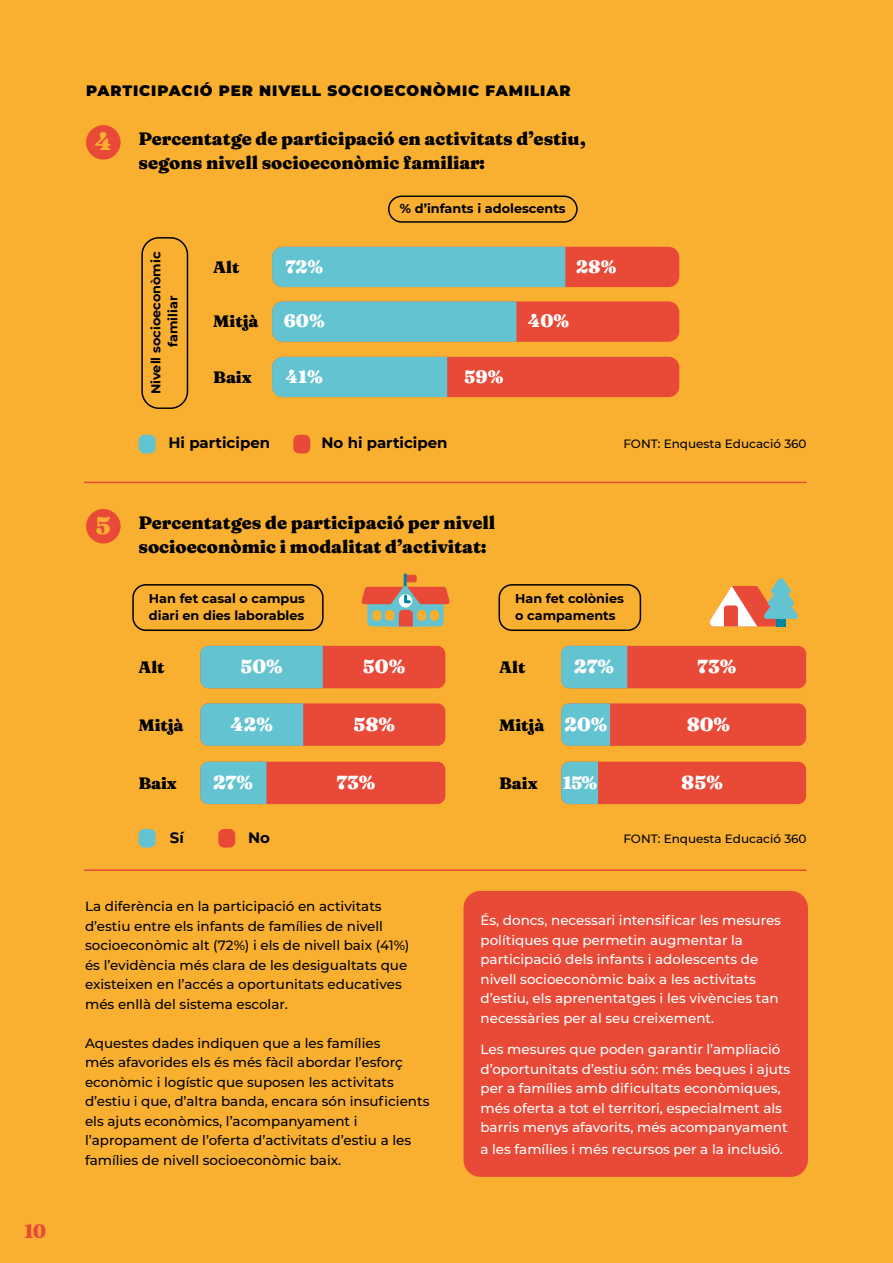
<style>
.page{position:relative;width:893px;height:1263px;background:#f9b030}
.page>*{position:absolute;margin:0;border:0;box-sizing:border-box;transform-origin:0 0}
.t1{font:24.3px "Fraunces 9 pt Black 9 900 0 1";color:#f9b030}
.t2{font:900 19.5px "Fraunces 144 pt Soft";color:#e94a38}
.t3{font:18.9px "Fraunces 9 pt Black 9 900 0 1";color:#fff}
.t4{font:18px/24px "Fraunces 9 pt Black 9 900 0 1";color:#000}
.t5{font:18px "Fraunces 9 pt Black 9 900 0 1";color:#fff}
.t6{font:16.5px "Fraunces 9 pt Black 9 900 0 1";color:#000}
.t7{font:900 15px "Montserrat";letter-spacing:.06em;color:#000}
.t8{font:700 15px "Montserrat";color:#000}
.t9{font:500 13.5px/19.5px "Montserrat";color:#000}
.t10{font:500 13.5px/19.5px "Montserrat";color:#fff}
.t11{font:700 12.9px/17.1px "Montserrat";color:#000}
.t12{font:500 12px "Montserrat";color:#000}
</style>
<div class="page">
<div style="left:86px;top:125px;width:35px;height:35px;background:#e94a38;border-radius:50%"></div>
<div style="left:86px;top:509px;width:35px;height:34px;background:#e94a38;border-radius:50%"></div>
<div style="left:272px;top:247px;width:407px;height:40px;background:#e94a38;border-radius:11px"></div>
<div style="left:272px;top:247px;width:293px;height:40px;background:#63c3d1"></div>
<div style="left:272px;top:301px;width:407px;height:41px;background:#e94a38;border-radius:11px"></div>
<div style="left:272px;top:301px;width:244px;height:41px;background:#63c3d1"></div>
<div style="left:272px;top:357px;width:407px;height:40px;background:#e94a38;border-radius:11px"></div>
<div style="left:272px;top:357px;width:175px;height:40px;background:#63c3d1"></div>
<hr style="left:84px;top:482px;width:723px;height:1px;background:#e94a38">
<hr style="left:84px;top:869px;width:723px;height:2px;background:#e94a38">
<div style="left:388px;top:196px;width:190px;height:27px;border:2px solid #000;border-radius:13px"></div>
<div style="left:141px;top:237px;width:47px;height:172px;border:2px solid #000;border-radius:17px"></div>
<div style="left:139px;top:435px;width:17px;height:18px;background:#63c3d1;border-radius:6px"></div>
<div style="left:293px;top:435px;width:17px;height:18px;background:#e94a38;border-radius:6px"></div>
<div style="left:200px;top:646px;width:245px;height:42px;background:#e94a38;border-radius:8px"></div>
<div style="left:200px;top:703px;width:245px;height:43px;background:#e94a38;border-radius:8px"></div>
<div style="left:200px;top:762px;width:245px;height:42px;background:#e94a38;border-radius:8px"></div>
<div style="left:561px;top:703px;width:245px;height:43px;background:#e94a38;border-radius:8px"></div>
<div style="left:561px;top:762px;width:245px;height:42px;background:#e94a38;border-radius:8px"></div>
<div style="left:139px;top:829px;width:17px;height:18px;background:#63c3d1;border-radius:6px"></div>
<div style="left:218px;top:829px;width:17px;height:18px;background:#e94a38;border-radius:6px"></div>
<div style="left:200px;top:646px;width:123px;height:42px;background:#63c3d1"></div>
<div style="left:200px;top:703px;width:103px;height:43px;background:#63c3d1"></div>
<div style="left:200px;top:762px;width:66px;height:42px;background:#63c3d1"></div>
<div style="left:561px;top:646px;width:245px;height:42px;background:#e94a38;border-radius:8px"></div>
<div style="left:561px;top:646px;width:66px;height:42px;background:#63c3d1"></div>
<svg style="left:561px;top:703px;width:49px;height:43px;background:#67c1cc"></svg>
<div style="left:561px;top:762px;width:37px;height:42px;background:#63c3d1"></div>
<svg style="left:709px;top:578px;width:89px;height:48px"></svg>
<svg style="left:361px;top:575px;width:89px;height:51px"></svg>
<div style="left:372px;top:610px;width:9px;height:11px;background:#f9b030;border-radius:4px"></div>
<div style="left:385px;top:610px;width:9px;height:11px;background:#f9b030;border-radius:4px"></div>
<div style="left:417px;top:610px;width:9px;height:11px;background:#f9b030;border-radius:4px"></div>
<div style="left:430px;top:610px;width:9px;height:11px;background:#f9b030;border-radius:4px"></div>
<div style="left:132px;top:584px;width:192px;height:47px;border:2px solid #000;border-radius:13px"></div>
<div style="left:498px;top:584px;width:143px;height:47px;border:2px solid #000;border-radius:13px"></div>
<div style="left:463px;top:891px;width:345px;height:286px;background:#e94a38;border-radius:17px"></div>
<h2 class="t2" style="left:25px;top:1216px;width:23px">10</h2>
<p class="t7" style="left:86px;top:79px;width:486px">PARTICIPACIÓ PER NIVELL SOCIOECONÒMIC FAMILIAR</p>
<h1 class="t1" style="left:95px;top:123px;width:18px">4</h1>
<h1 class="t1" style="left:96px;top:506px;width:17px">5</h1>
<h3 class="t4" style="left:138px;top:126px;width:449px">Percentatge de participació en activitats d’estiu, segons nivell socioeconòmic familiar:</h3>
<p class="t11" style="left:147px;top:394px;width:144px;text-align:center;rotate:-90deg">Nivell socioeconòmic familiar</p>
<p class="t6" style="left:213px;top:254px;width:28px">Alt</p>
<p class="t6" style="left:213px;top:309px;width:47px">Mitjà</p>
<p class="t6" style="left:213px;top:364px;width:40px">Baix</p>
<p class="t11" style="left:400px;top:199px;width:167px">% d’infants i adolescents</p>
<h3 class="t5" style="left:285px;top:252px;width:39px">72%</h3>
<h3 class="t5" style="left:576px;top:252px;width:42px">28%</h3>
<h3 class="t5" style="left:284px;top:307px;width:42px">60%</h3>
<h3 class="t5" style="left:528px;top:307px;width:43px">40%</h3>
<h3 class="t5" style="left:286px;top:362px;width:39px">41%</h3>
<h3 class="t5" style="left:464px;top:362px;width:41px">59%</h3>
<p class="t8" style="left:169px;top:432px;width:103px">Hi participen</p>
<p class="t8" style="left:322px;top:432px;width:128px">No hi participen</p>
<p class="t12" style="left:623px;top:436px;width:185px">FONT: Enquesta Educació 360</p>
<h3 class="t4" style="left:138px;top:510px;width:358px">Percentatges de participació per nivell socioeconòmic i modalitat d’activitat:</h3>
<p class="t11" style="left:149px;top:589px;width:158px">Han fet casal o campus diari en dies laborables</p>
<p class="t11" style="left:515px;top:589px;width:110px">Han fet colònies o campaments</p>
<p class="t6" style="left:138px;top:654px;width:28px">Alt</p>
<h3 class="t3" style="left:240px;top:652px;width:44px">50%</h3>
<h3 class="t3" style="left:574px;top:652px;width:41px">27%</h3>
<h3 class="t3" style="left:697px;top:652px;width:41px">73%</h3>
<h3 class="t3" style="left:363px;top:652px;width:44px">50%</h3>
<p class="t6" style="left:499px;top:654px;width:28px">Alt</p>
<p class="t6" style="left:138px;top:712px;width:47px">Mitjà</p>
<h3 class="t3" style="left:231px;top:709px;width:44px">42%</h3>
<h3 class="t3" style="left:354px;top:709px;width:43px">58%</h3>
<p class="t6" style="left:499px;top:712px;width:47px">Mitjà</p>
<h3 class="t3" style="left:564px;top:709px;width:44px">20%</h3>
<h3 class="t3" style="left:687px;top:710px;width:45px">80%</h3>
<p class="t6" style="left:138px;top:770px;width:40px">Baix</p>
<h3 class="t3" style="left:213px;top:768px;width:41px">27%</h3>
<h3 class="t3" style="left:336px;top:768px;width:41px">73%</h3>
<h3 class="t3" style="left:681px;top:768px;width:43px">85%</h3>
<h3 class="t5" style="left:563px;top:769px;width:36px">15%</h3>
<p class="t6" style="left:499px;top:770px;width:40px">Baix</p>
<p class="t8" style="left:170px;top:826px;width:16px">Sí</p>
<p class="t8" style="left:248px;top:826px;width:23px">No</p>
<p class="t12" style="left:623px;top:830px;width:185px">FONT: Enquesta Educació 360</p>
<p class="t9" style="left:85px;top:896px;width:326px">La diferència en la participació en activitats d’estiu entre els infants de famílies de nivell socioeconòmic alt (72%) i els de nivell baix (41%) és l’evidència més clara de les desigualtats que existeixen en l’accés a oportunitats educatives més enllà del sistema escolar.</p>
<p class="t9" style="left:85px;top:1033px;width:346px">Aquestes dades indiquen que a les famílies<br>més afavorides els és més fàcil abordar l’esforç econòmic i logístic que suposen les activitats d’estiu i que, d’altra banda, encara són insuficients els ajuts econòmics, l’acompanyament i l’apropament de l’oferta d’activitats d’estiu a les famílies de nivell socioeconòmic baix.</p>
<p class="t10" style="left:480px;top:910px;width:302px">És, doncs, necessari intensificar les mesures polítiques que permetin augmentar la participació dels infants i adolescents de nivell socioeconòmic baix a les activitats d’estiu, els aprenentatges i les vivències tan necessàries per al seu creixement.</p>
<p class="t10" style="left:480px;top:1039px;width:311px">Les mesures que poden garantir l’ampliació d’oportunitats d’estiu són: més beques i ajuts per a famílies amb dificultats econòmiques, més oferta a tot el territori, especialment als barris menys afavorits, més acompanyament</p>
<p class="t10" style="left:480px;top:1139px;width:304px">a les famílies i més recursos per a la inclusió.</p>
</div>
